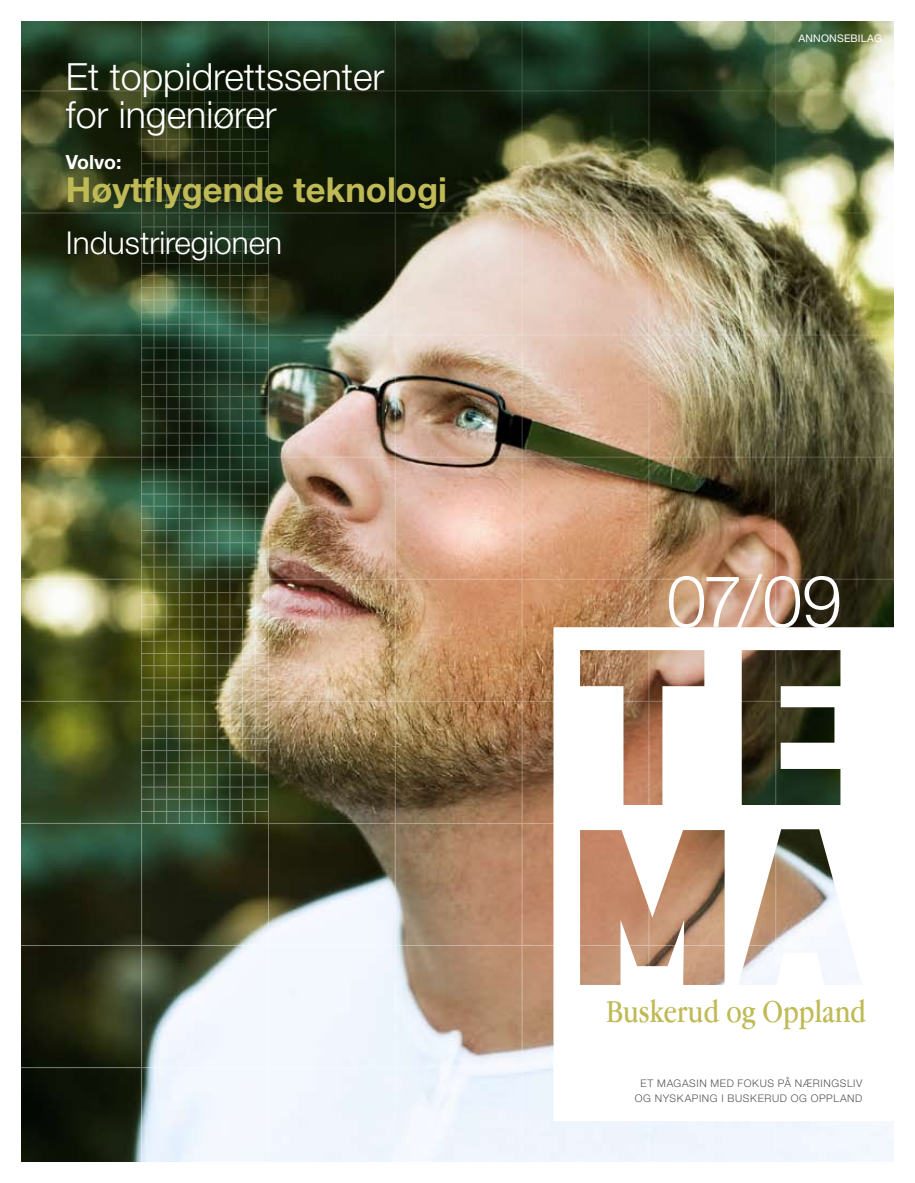
<style>
.page{position:relative;width:915px;height:1183px;background:#fff}
.page>*{position:absolute;margin:0;border:0;box-sizing:border-box;transform-origin:0 0}
.t1{font:300 72px "Helvetica Neue";color:#fff}
.t2{font:300 37.5px/37.5px "Helvetica Neue";color:#fff}
.t3{font:700 34.5px "Helvetica Neue";color:#bfba56}
.t4{font:33px "Apple Garamond";color:#bfba56}
.t5{font:300 31.5px "Helvetica Neue";color:#fff}
.t6{font:700 19.5px "Helvetica Neue";color:#fff}
.t7{font:300 10.5px/15px "Helvetica Neue";letter-spacing:.06em;color:#575656;text-align:center}
.t8{font:10.5px "Helvetica Neue";letter-spacing:.02em;color:#fff}
</style>
<div class="page">
<img style="left:21px;top:21px;width:872px;height:1140px">
<hr style="left:141px;top:0;width:1px;height:90px;background:#fff">
<hr style="left:268px;top:0;width:1px;height:90px;background:#fff">
<hr style="left:395px;top:0;width:1px;height:90px;background:#fff">
<hr style="left:521px;top:0;width:1px;height:90px;background:#fff">
<hr style="left:648px;top:0;width:1px;height:90px;background:#fff">
<hr style="left:775px;top:0;width:1px;height:90px;background:#fff">
<hr style="left:15px;top:90px;width:126px;height:1px;background:#fff">
<hr style="left:141px;top:90px;width:127px;height:1px;background:#fff">
<hr style="left:268px;top:90px;width:127px;height:1px;background:#fff">
<hr style="left:268px;top:91px;width:1px;height:121px;background:#fff">
<hr style="left:395px;top:90px;width:127px;height:1px;background:#fff">
<hr style="left:395px;top:91px;width:1px;height:121px;background:#fff">
<hr style="left:522px;top:90px;width:126px;height:1px;background:#fff">
<hr style="left:521px;top:91px;width:1px;height:121px;background:#fff">
<hr style="left:648px;top:90px;width:127px;height:1px;background:#fff">
<hr style="left:648px;top:91px;width:1px;height:121px;background:#fff">
<hr style="left:775px;top:90px;width:127px;height:1px;background:#fff">
<hr style="left:775px;top:91px;width:1px;height:121px;background:#fff">
<hr style="left:15px;top:212px;width:126px;height:1px;background:#fff">
<hr style="left:268px;top:212px;width:127px;height:1px;background:#fff">
<hr style="left:268px;top:213px;width:1px;height:121px;background:#fff">
<hr style="left:395px;top:212px;width:127px;height:1px;background:#fff">
<hr style="left:395px;top:213px;width:1px;height:121px;background:#fff">
<hr style="left:522px;top:212px;width:126px;height:1px;background:#fff">
<hr style="left:521px;top:213px;width:1px;height:121px;background:#fff">
<hr style="left:648px;top:212px;width:127px;height:1px;background:#fff">
<hr style="left:648px;top:213px;width:1px;height:121px;background:#fff">
<hr style="left:775px;top:212px;width:127px;height:1px;background:#fff">
<hr style="left:775px;top:213px;width:1px;height:121px;background:#fff">
<hr style="left:15px;top:334px;width:126px;height:1px;background:#fff">
<hr style="left:268px;top:334px;width:127px;height:1px;background:#fff">
<hr style="left:268px;top:335px;width:1px;height:121px;background:#fff">
<hr style="left:395px;top:334px;width:127px;height:1px;background:#fff">
<hr style="left:395px;top:335px;width:1px;height:121px;background:#fff">
<hr style="left:522px;top:334px;width:126px;height:1px;background:#fff">
<hr style="left:521px;top:335px;width:1px;height:121px;background:#fff">
<hr style="left:648px;top:334px;width:127px;height:1px;background:#fff">
<hr style="left:648px;top:335px;width:1px;height:121px;background:#fff">
<hr style="left:775px;top:334px;width:127px;height:1px;background:#fff">
<hr style="left:775px;top:335px;width:1px;height:121px;background:#fff">
<hr style="left:15px;top:456px;width:126px;height:1px;background:#fff">
<hr style="left:268px;top:456px;width:127px;height:1px;background:#fff">
<hr style="left:268px;top:457px;width:1px;height:121px;background:#fff">
<hr style="left:395px;top:456px;width:127px;height:1px;background:#fff">
<hr style="left:395px;top:457px;width:1px;height:121px;background:#fff">
<hr style="left:522px;top:456px;width:126px;height:1px;background:#fff">
<hr style="left:521px;top:457px;width:1px;height:121px;background:#fff">
<hr style="left:648px;top:456px;width:127px;height:1px;background:#fff">
<hr style="left:648px;top:457px;width:1px;height:121px;background:#fff">
<hr style="left:775px;top:456px;width:127px;height:1px;background:#fff">
<hr style="left:775px;top:457px;width:1px;height:121px;background:#fff">
<hr style="left:15px;top:578px;width:126px;height:1px;background:#fff">
<hr style="left:268px;top:578px;width:127px;height:1px;background:#fff">
<hr style="left:268px;top:579px;width:1px;height:121px;background:#fff">
<hr style="left:395px;top:578px;width:127px;height:1px;background:#fff">
<hr style="left:395px;top:579px;width:1px;height:121px;background:#fff">
<hr style="left:522px;top:578px;width:126px;height:1px;background:#fff">
<hr style="left:521px;top:579px;width:1px;height:121px;background:#fff">
<hr style="left:648px;top:578px;width:127px;height:1px;background:#fff">
<hr style="left:648px;top:579px;width:1px;height:121px;background:#fff">
<hr style="left:775px;top:578px;width:127px;height:1px;background:#fff">
<hr style="left:775px;top:579px;width:1px;height:121px;background:#fff">
<hr style="left:15px;top:700px;width:126px;height:1px;background:#fff">
<hr style="left:268px;top:700px;width:127px;height:1px;background:#fff">
<hr style="left:268px;top:701px;width:1px;height:121px;background:#fff">
<hr style="left:395px;top:700px;width:127px;height:1px;background:#fff">
<hr style="left:395px;top:701px;width:1px;height:121px;background:#fff">
<hr style="left:522px;top:700px;width:126px;height:1px;background:#fff">
<hr style="left:521px;top:701px;width:1px;height:121px;background:#fff">
<hr style="left:15px;top:822px;width:126px;height:1px;background:#fff">
<hr style="left:141px;top:823px;width:1px;height:121px;background:#fff">
<hr style="left:268px;top:822px;width:127px;height:1px;background:#fff">
<hr style="left:268px;top:823px;width:1px;height:121px;background:#fff">
<hr style="left:395px;top:822px;width:127px;height:1px;background:#fff">
<hr style="left:395px;top:823px;width:1px;height:121px;background:#fff">
<hr style="left:522px;top:822px;width:126px;height:1px;background:#fff">
<hr style="left:521px;top:823px;width:1px;height:121px;background:#fff">
<hr style="left:15px;top:944px;width:126px;height:1px;background:#fff">
<hr style="left:141px;top:944px;width:127px;height:1px;background:#fff">
<hr style="left:141px;top:945px;width:1px;height:121px;background:#fff">
<hr style="left:268px;top:944px;width:127px;height:1px;background:#fff">
<hr style="left:268px;top:945px;width:1px;height:121px;background:#fff">
<hr style="left:395px;top:944px;width:127px;height:1px;background:#fff">
<hr style="left:395px;top:945px;width:1px;height:121px;background:#fff">
<hr style="left:522px;top:944px;width:126px;height:1px;background:#fff">
<hr style="left:521px;top:945px;width:1px;height:121px;background:#fff">
<hr style="left:15px;top:1066px;width:126px;height:1px;background:#fff">
<hr style="left:141px;top:1066px;width:127px;height:1px;background:#fff">
<hr style="left:141px;top:1067px;width:1px;height:115px;background:#fff">
<hr style="left:268px;top:1066px;width:127px;height:1px;background:#fff">
<hr style="left:268px;top:1067px;width:1px;height:115px;background:#fff">
<hr style="left:395px;top:1066px;width:127px;height:1px;background:#fff">
<hr style="left:395px;top:1067px;width:1px;height:115px;background:#fff">
<hr style="left:522px;top:1066px;width:126px;height:1px;background:#fff">
<hr style="left:521px;top:1067px;width:1px;height:115px;background:#fff">
<hr style="left:648px;top:1067px;width:1px;height:115px;background:#fff">
<hr style="left:775px;top:1067px;width:1px;height:115px;background:#fff">
<img style="left:141px;top:91px;width:127px;height:732px">
<svg style="left:553px;top:627px;width:341px;height:493px"></svg>
<h2 class="t2" style="left:66px;top:58px;width:320px">ET TOPPIDRETTSSENTER<br>FOR INGENIØRER</h2>
<h3 class="t6" style="left:66px;top:150px;width:57px">Volvo:</h3>
<h3 class="t3" style="left:66px;top:169px;width:382px">Høytflygende teknologi</h3>
<h3 class="t5" style="left:66px;top:223px;width:217px">INDUSTRIREGIONEN</h3>
<p class="t8" style="left:798px;top:32px;width:85px">ANNONSEBILAG</p>
<h1 class="t1" style="left:666px;top:557px;width:177px">07/09</h1>
<h3 class="t4" style="left:606px;top:991px;width:261px">Buskerud og Oppland</h3>
<p class="t7" style="left:634px;top:1074px;width:229px">ET MAGASIN MED FOKUS PÅ NÆRINGSLIV<br>OG NYSKAPING I BUSKERUD OG OPPLAND</p>
</div>
